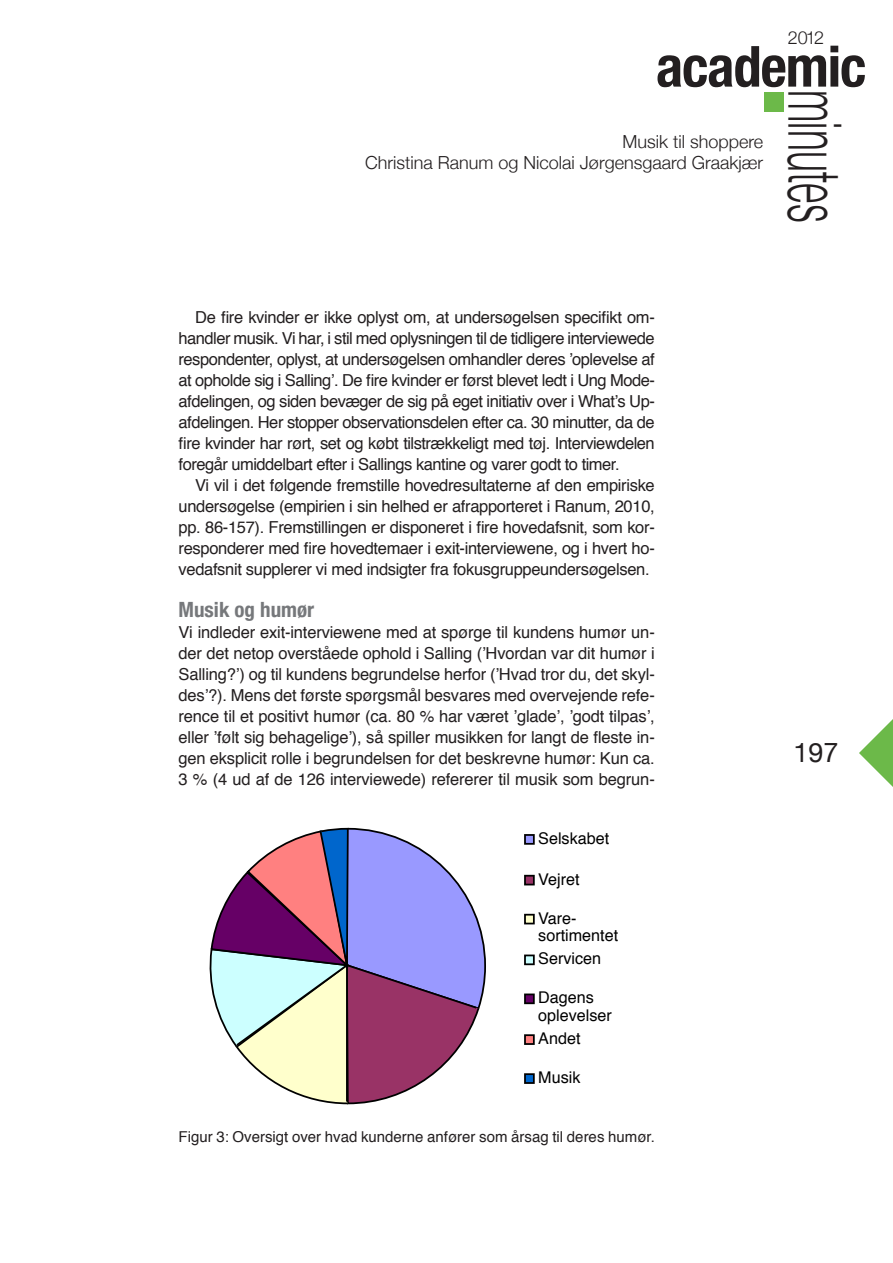
<style>
.page{position:relative;width:893px;height:1263px;background:#fff}
.page>*{position:absolute;margin:0;border:0;box-sizing:border-box;transform-origin:0 0}
.t1{font:300 73.65px "Helvetica Neue";letter-spacing:.005em;color:#231f20;scale:.53 1}
.t2{font:700 condensed 56.7px "Helvetica Neue";letter-spacing:-.02em;color:#231f20}
.t3{font:27px "Helvetica Neue";color:#231f20}
.under{font:700 condensed 21px "Helvetica Neue";color:#76787b}
.t4{font:300 18px/21px "Helvetica Neue";color:#231f20;text-align:right}
.Normal_0{font:16.5px/21px "Helvetica";letter-spacing:-.02em;color:#231f20;text-align:justify}
.t5{font:16.2px/17.7px "Helvetica";color:#000}
.billed{font:15px "Helvetica";color:#231f20}
</style>
<div class="page">
<div style="left:765px;top:92px;width:19px;height:20px;background:#6cb949"></div>
<svg style="left:859px;top:719px;width:34px;height:68px"></svg>
<svg style="left:209px;top:827px;width:277px;height:278px"></svg>
<div style="left:525px;top:835px;width:9px;height:9px;background:#99f"></div>
<div style="left:524px;top:834px;width:11px;height:11px;border:2px solid #000"></div>
<div style="left:525px;top:876px;width:9px;height:8px;background:#936"></div>
<div style="left:524px;top:875px;width:11px;height:10px;border:2px solid #000"></div>
<div style="left:525px;top:915px;width:9px;height:8px;background:#ffc"></div>
<div style="left:524px;top:914px;width:11px;height:10px;border:2px solid #000"></div>
<div style="left:525px;top:955px;width:9px;height:9px;background:#cff"></div>
<div style="left:524px;top:954px;width:11px;height:11px;border:2px solid #000"></div>
<div style="left:525px;top:994px;width:9px;height:9px;background:#606"></div>
<div style="left:524px;top:993px;width:11px;height:11px;border:2px solid #000"></div>
<div style="left:525px;top:1035px;width:9px;height:9px;background:#ff8080"></div>
<div style="left:524px;top:1034px;width:11px;height:11px;border:2px solid #000"></div>
<div style="left:525px;top:1074px;width:9px;height:9px;background:#06c"></div>
<div style="left:524px;top:1073px;width:11px;height:11px;border:2px solid #000"></div>
<p class="t4" style="left:788px;top:26px;width:38px">2012</p>
<h2 class="t2" style="left:656px;top:19px;width:212px">academic</h2>
<p class="t4" style="left:365px;top:130px;width:399px">Musik til shoppere<br>Christina Ranum og Nicolai Jørgensgaard Graakjær</p>
<h1 class="t1" style="left:874px;top:90px;width:252px;rotate:90deg">minutes</h1>
<p class="Normal_0" style="left:179px;top:307px;width:478px;text-indent:17px">De fire kvinder er ikke oplyst om, at undersøgelsen specifikt om&shy;handler musik. Vi har, i stil med oplysningen til de tidligere interviewede respondenter, oplyst, at undersøgelsen omhandler deres ’oplevelse af at opholde sig i Salling’. De fire kvinder er først blevet ledt i Ung Mode&shy;afdelingen, og siden bevæger de sig på eget initiativ over i What’s Up&shy;afdelingen. Her stopper observationsdelen efter ca. 30 minutter, da de fire kvinder har rørt, set og købt tilstrækkeligt med tøj. Interviewdelen foregår umiddelbart efter i Sallings kantine og varer godt to timer.</p>
<p class="Normal_0" style="left:179px;top:475px;width:478px;text-indent:17px">Vi vil i det følgende fremstille hovedresultaterne af den empiriske undersøgelse (empirien i sin helhed er afrapporteret i Ranum, 2010, pp. 86-157). Fremstillingen er disponeret i fire hovedafsnit, som kor&shy;responderer med fire hovedtemaer i exit-interviewene, og i hvert ho&shy;vedafsnit supplerer vi med indsigter fra fokusgruppeundersøgelsen.</p>
<p class="under" style="left:179px;top:592px;width:137px">Musik og humør</p>
<p class="Normal_0" style="left:179px;top:622px;width:478px">Vi indleder exit-interviewene med at spørge til kundens humør un&shy;der det netop overståede ophold i Salling (’Hvordan var dit humør i Salling?’) og til kundens begrundelse herfor (’Hvad tror du, det skyl&shy;des’?). Mens det første spørgsmål besvares med overvejende refe&shy;rence til et positivt humør (ca. 80 % har været ’glade’, ’godt tilpas’, eller ’følt sig behagelige’), så spiller musikken for langt de fleste in&shy;gen eksplicit rolle i begrundelsen for det beskrevne humør: Kun ca.<br>3 % (4 ud af de 126 interviewede) refererer til musik som begrun-</p>
<p class="t5" style="left:538px;top:830px;width:72px">Selskabet</p>
<p class="t5" style="left:538px;top:870px;width:43px">Vejret</p>
<p class="t5" style="left:538px;top:909px;width:81px">Vare&shy;sortimentet</p>
<p class="t5" style="left:538px;top:950px;width:64px">Servicen</p>
<p class="t5" style="left:538px;top:989px;width:75px">Dagens oplevelser</p>
<p class="t5" style="left:538px;top:1030px;width:44px">Andet</p>
<p class="t5" style="left:538px;top:1069px;width:44px">Musik</p>
<p class="billed" style="left:179px;top:1125px;width:478px">Figur 3: Oversigt over hvad kunderne anfører som årsag til deres humør.</p>
<h3 class="t3" style="left:794px;top:733px;width:47px">197</h3>
</div>
